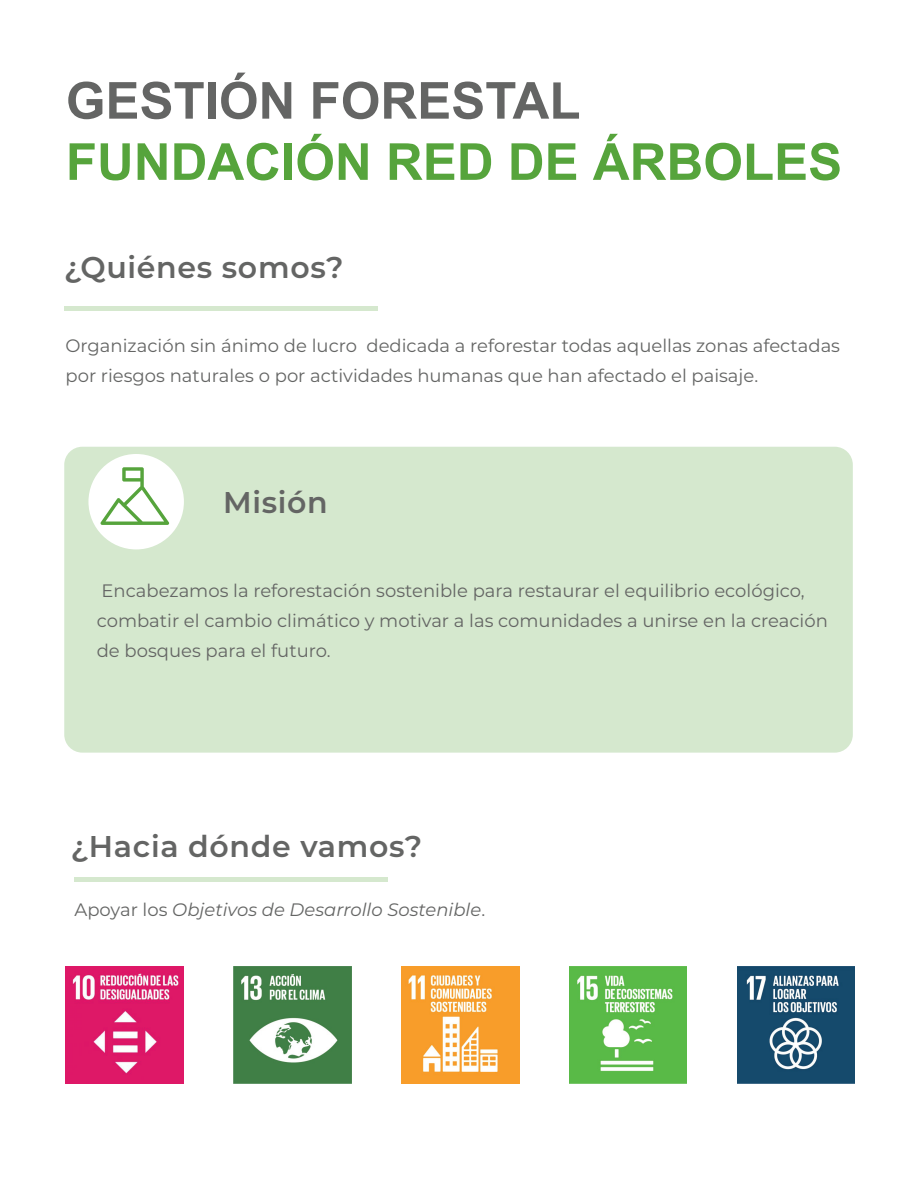
<style>
.page{position:relative;width:918px;height:1188px;background:#fff}
.page>*{position:absolute;margin:0;border:0;box-sizing:border-box;transform-origin:0 0}
.t1{font:700 51px "Arial";color:#56a43c}
.t2{font:700 51px "Arial";color:#646564}
.t3{font:600 30px "Montserrat";letter-spacing:.02em;color:#646564}
.t4{font:18px/30px "Montserrat";color:#646564}
.t5{font:italic 18px "Montserrat";color:#646564}
.s1{font-style:normal}
</style>
<div class="page">
<div style="left:64px;top:306px;width:313px;height:5px;background:#d5e8ce"></div>
<div style="left:64px;top:447px;width:789px;height:306px;background:#d5e8ce;border-radius:18px"></div>
<div style="left:88px;top:454px;width:96px;height:95px;background:#fff;border-radius:50%"></div>
<svg style="left:100px;top:467px;width:69px;height:58px"></svg>
<hr style="left:74px;top:878px;width:314px;height:4px;background:#d5e8ce">
<img style="left:66px;top:966px;width:117px;height:118px">
<img style="left:402px;top:966px;width:117px;height:118px">
<img style="left:234px;top:966px;width:117px;height:118px">
<img style="left:569px;top:966px;width:118px;height:118px">
<img style="left:737px;top:966px;width:118px;height:118px">
<h1 class="t2" style="left:66px;top:65px;width:516px">GESTIÓN FORESTAL</h1>
<h1 class="t1" style="left:66px;top:126px;width:778px">FUNDACIÓN RED DE ÁRBOLES</h1>
<h2 class="t3" style="left:64px;top:246px;width:281px">¿Quiénes somos?</h2>
<p class="t4" style="left:66px;top:330px;width:776px">Organización sin ánimo de lucro dedicada a reforestar todas aquellas zonas afectadas por riesgos naturales o por actividades humanas que han afectado el paisaje.</p>
<h2 class="t3" style="left:223px;top:481px;width:106px">Misión</h2>
<p class="t4" style="left:97px;top:575px;width:733px">Encabezamos la reforestación sostenible para restaurar el equilibrio ecológico, combatir el cambio climático y motivar a las comunidades a unirse en la creación de bosques para el futuro.</p>
<h2 class="t3" style="left:71px;top:825px;width:353px">¿Hacia dónde vamos?</h2>
<p class="t5" style="left:75px;top:897px;width:412px"><span class="s1">Apoyar los</span> Objetivos de Desarrollo Sostenible<span class="s1">.</span></p>
</div>
